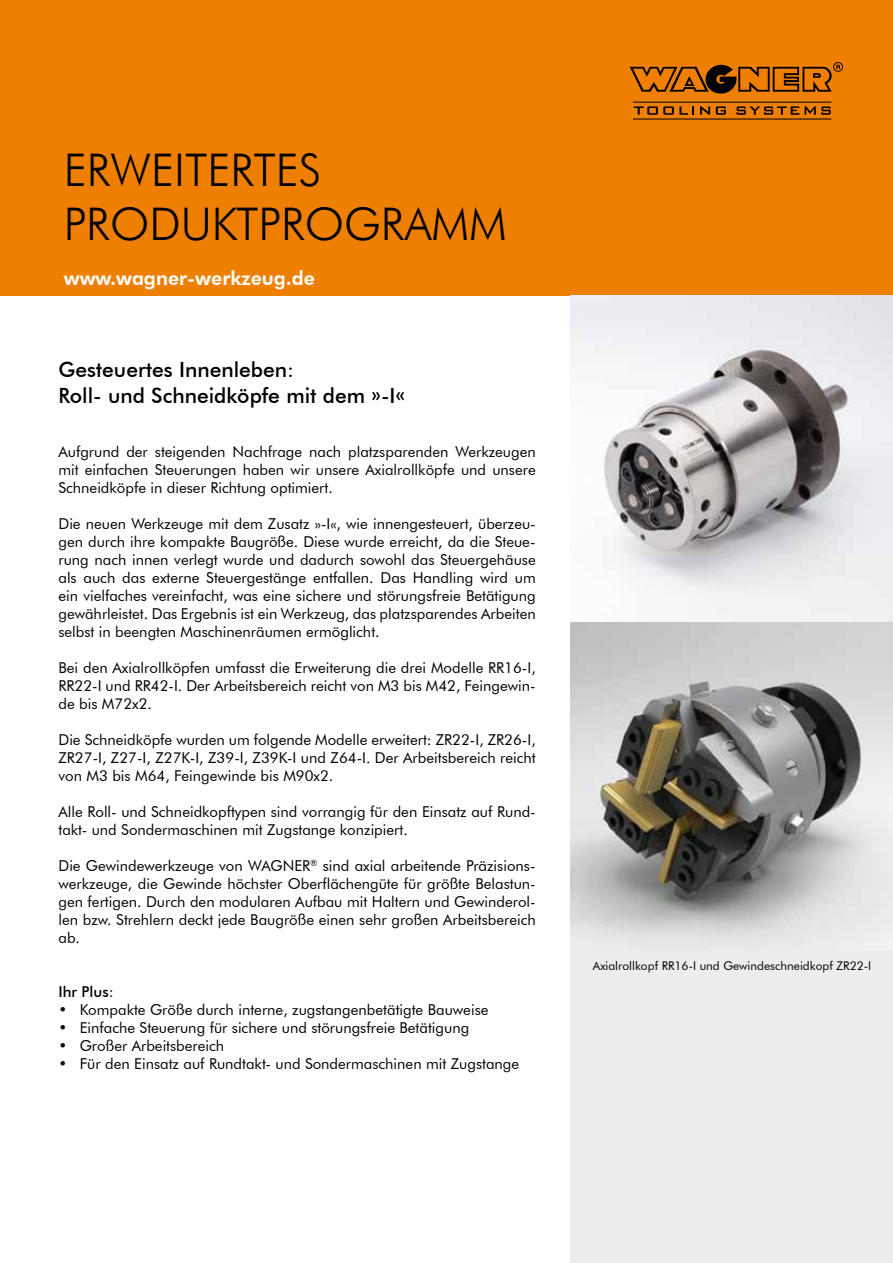
<style>
.page{position:relative;width:893px;height:1263px;background:#fff}
.page>*{position:absolute;margin:0;border:0;box-sizing:border-box;transform-origin:0 0}
.t1{font:300 45px/54px "Futura BT";color:#000}
.t2{font:500 21px/25.2px "Futura BT";color:#000}
.t3{font:800 19.5px "Futura BT";color:#fff}
.t4{font:15px/18px "Futura BT";color:#000;text-align:justify}
.t5{font:500 15px "Futura BT";color:#000}
.t6{font:12px "Futura BT";color:#000}
</style>
<div class="page">
<div style="left:0;top:0;width:893px;height:296px;background:#ee7f00"></div>
<div style="left:570px;top:296px;width:323px;height:967px;background:#eceded"></div>
<svg style="left:634px;top:106px;width:60px;height:9px"></svg>
<svg style="left:700px;top:106px;width:10px;height:9px"></svg>
<svg style="left:716px;top:106px;width:10px;height:9px"></svg>
<svg style="left:736px;top:106px;width:63px;height:9px"></svg>
<svg style="left:805px;top:106px;width:26px;height:9px"></svg>
<hr style="left:633px;top:102px;width:198px;height:1px;background:#000">
<hr style="left:633px;top:119px;width:198px;height:1px;background:#000">
<svg style="left:630px;top:62px;width:213px;height:32px"></svg>
<img style="left:570px;top:296px;width:323px;height:644px">
<h1 class="t1" style="left:64px;top:143px;width:444px">ERWEITERTES<br>PRODUKTPROGRAMM</h1>
<h3 class="t3" style="left:64px;top:266px;width:253px">www.wagner-werkzeug.de</h3>
<h2 class="t2" style="left:58px;top:357px;width:348px">Gesteuertes Innenleben:<br>Roll- und Schneidköpfe mit dem »-I«</h2>
<p class="t4" style="left:58px;top:442px;width:479px">Aufgrund der steigenden Nachfrage nach platzsparenden Werkzeugen mit einfachen Steuerungen haben wir unsere Axialrollköpfe und unsere Schneidköpfe in dieser Richtung optimiert.</p>
<p class="t4" style="left:58px;top:514px;width:479px">Die neuen Werkzeuge mit dem Zusatz »-I«, wie innengesteuert, überzeu&shy;gen durch ihre kompakte Baugröße. Diese wurde erreicht, da die Steue&shy;rung nach innen verlegt wurde und dadurch sowohl das Steuergehäuse als auch das externe Steuergestänge entfallen. Das Handling wird um ein vielfaches vereinfacht, was eine sichere und störungsfreie Betätigung gewährleistet. Das Ergebnis ist ein Werkzeug, das platzsparendes Arbeiten selbst in beengten Maschinenräumen ermöglicht.</p>
<p class="t4" style="left:58px;top:658px;width:479px">Bei den Axialrollköpfen umfasst die Erweiterung die drei Modelle RR16-I, RR22-I und RR42-I. Der Arbeitsbereich reicht von M3 bis M42, Feingewin&shy;de bis M72x2.</p>
<p class="t4" style="left:58px;top:730px;width:479px">Die Schneidköpfe wurden um folgende Modelle erweitert: ZR22-I, ZR26-I, ZR27-I, Z27-I, Z27K-I, Z39-I, Z39K-I und Z64-I. Der Arbeitsbereich reicht von M3 bis M64, Feingewinde bis M90x2.</p>
<p class="t4" style="left:58px;top:802px;width:479px">Alle Roll- und Schneidkopftypen sind vorrangig für den Einsatz auf Rund&shy;takt- und Sondermaschinen mit Zugstange konzipiert.</p>
<p class="t4" style="left:58px;top:856px;width:479px">Die Gewindewerkzeuge von WAGNER<sup>®</sup> sind axial arbeitende Präzisions&shy;werkzeuge, die Gewinde höchster Oberflächengüte für größte Belastun&shy;gen fertigen. Durch den modularen Aufbau mit Haltern und Gewinderol&shy;len bzw. Strehlern deckt jede Baugröße einen sehr großen Arbeitsbereich ab.</p>
<p class="t5" style="left:58px;top:982px;width:57px">Ihr Plus:</p>
<p class="t4" style="left:58px;top:1000px;width:431px">• Kompakte Größe durch interne, zugstangenbetätigte Bauweise</p>
<p class="t4" style="left:58px;top:1018px;width:412px">• Einfache Steuerung für sichere und störungsfreie Betätigung</p>
<p class="t4" style="left:58px;top:1036px;width:167px">• Großer Arbeitsbereich</p>
<p class="t4" style="left:58px;top:1054px;width:462px">• Für den Einsatz auf Rundtakt- und Sondermaschinen mit Zugstange</p>
<p class="t6" style="left:593px;top:959px;width:280px">Axialrollkopf RR16-I und Gewindeschneidkopf ZR22-I</p>
</div>
